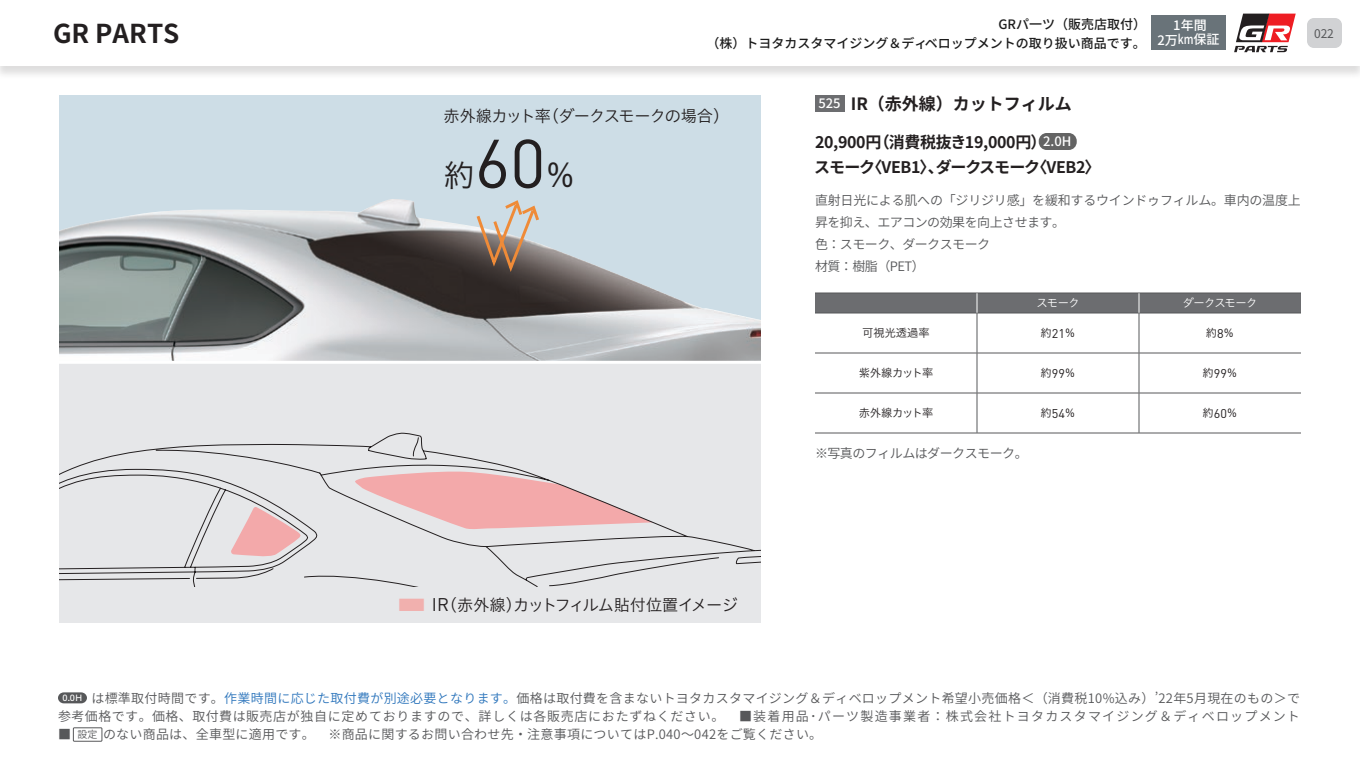
<style>
.page{position:relative;width:1360px;height:765px;background:#fff}
.page>*{position:absolute;margin:0;border:0;box-sizing:border-box;transform-origin:0 0}
.t1{font:67.9px "DIN";color:#231f20}
.t2{font:700 26px "Noto Sans CJ Kjp";color:#231f20}
.t3{font:700 17px "Noto Sans CJ Kjp";color:#231f20}
.t4{font:16.2px "Hiragino UD Sans Std N W3";letter-spacing:-.05em;color:#231f20}
.t5{font:700 16px/25.2px "Noto Sans CJ Kjp";letter-spacing:-.02em;color:#231f20}
.t6{font:600 13px/18px "Noto Sans CJ Kjp";letter-spacing:.02em;color:#57585a}
.t7{font:600 13px/22px "Noto Sans CJ Kjp";letter-spacing:-.015em;color:#57585a}
.t8{font:500 13px/19px "Noto Sans CJ Kjp";color:#1c1c1c;text-align:right}
.t9{font:600 13px "Noto Sans CJ Kjp";letter-spacing:-.04em;color:#57585a}
.t10{font:500 13px/14.1px "Noto Sans CJ Kjp";color:#fff;text-align:center}
.t11{font:12px "Noto Sans CJ Kjp";color:#57585a}
.t12{font:11.3px "Hiragino UD Sans Std N W3";color:#231f20}
.t13{font:11.3px "Hiragino UD Sans Std N W3";letter-spacing:-.05em;color:#231f20}
.t14{font:11.3px "Hiragino UD Sans Std N W3";letter-spacing:-.05em;color:#fff}
.s1{font-weight:500;font-size:13px;color:#fff}
.s2{font-family:"Hiragino UD Sans Std N W3";font-size:31.3px}
.s3{font-family:"Hiragino UD Sans Std N W3";font-size:32.6px}
.s4{color:#f1b0ae}
.s5{font-family:"DIN";font-size:18.2px}
.s6{font-family:"DIN";font-size:12.6px}
.s7{color:#2e76bc}
.s8{font-size:10px}
</style>
<div class="page">
<div style="left:59px;top:95px;width:702px;height:266px;background:#cddde6"></div>
<img style="left:59px;top:199px;width:702px;height:162px">
<div style="left:59px;top:361px;width:702px;height:262px;background:#e6e7e9"></div>
<hr style="left:59px;top:361px;width:702px;height:3px;background:#fff">
<svg style="left:474px;top:199px;width:67px;height:77px"></svg>
<svg style="left:59px;top:432px;width:702px;height:155px"></svg>
<div style="left:1039px;top:133px;width:38px;height:17px;background:#646464;border-radius:8px"></div>
<div style="left:815px;top:95px;width:29px;height:17px;background:#6c6d70"></div>
<hr style="left:815px;top:313px;width:162px;height:1px;background:#57585a">
<hr style="left:977px;top:313px;width:162px;height:1px;background:#57585a">
<hr style="left:977px;top:313px;width:1px;height:40px;background:#57585a">
<hr style="left:1139px;top:313px;width:162px;height:1px;background:#57585a">
<hr style="left:1139px;top:313px;width:1px;height:40px;background:#57585a">
<hr style="left:815px;top:353px;width:162px;height:1px;background:#57585a">
<hr style="left:977px;top:353px;width:162px;height:1px;background:#57585a">
<hr style="left:977px;top:353px;width:1px;height:40px;background:#57585a">
<hr style="left:1139px;top:353px;width:162px;height:1px;background:#57585a">
<hr style="left:1139px;top:353px;width:1px;height:40px;background:#57585a">
<hr style="left:815px;top:393px;width:162px;height:1px;background:#57585a">
<hr style="left:977px;top:393px;width:162px;height:1px;background:#57585a">
<hr style="left:977px;top:393px;width:1px;height:40px;background:#57585a">
<hr style="left:1139px;top:393px;width:162px;height:1px;background:#57585a">
<hr style="left:1139px;top:393px;width:1px;height:40px;background:#57585a">
<hr style="left:815px;top:433px;width:162px;height:1px;background:#57585a">
<hr style="left:977px;top:433px;width:162px;height:1px;background:#57585a">
<hr style="left:1139px;top:433px;width:162px;height:1px;background:#57585a">
<svg style="left:815px;top:293px;width:486px;height:20px;background:#6b6c6f"></svg>
<div style="left:0;top:0;width:1360px;height:80px;background:#231f20;opacity:.15"></div>
<div style="left:0;top:0;width:1360px;height:66px;background:#fff"></div>
<div style="left:1307px;top:18px;width:35px;height:30px;background:#d1d2d4;border-radius:7px"></div>
<svg style="left:1234px;top:13px;width:62px;height:39px"></svg>
<div style="left:1151px;top:15px;width:75px;height:35px;background:#697379"></div>
<svg style="left:58px;top:692px;width:29px;height:11px"></svg>
<div style="left:73px;top:728px;width:29px;height:14px;border:1px solid #57585a"></div>
<p class="t8" style="left:706px;top:15px;width:441px">GRパ一ツ（販売店取付）<br>（株）トヨタカスタマイジング＆ディベロップメントの取り扱い商品です。</p>
<p class="t10" style="left:1157px;top:19px;width:64px">1年間<br>2万km保証</p>
<h2 class="t2" style="left:53px;top:19px;width:128px">GR PARTS</h2>
<p class="t11" style="left:1314px;top:26px;width:21px">022</p>
<h3 class="t3" style="left:818px;top:94px;width:255px"><span class="s1">525</span> IR（⾚外線）カットフィルム</h3>
<p class="t4" style="left:443px;top:104px;width:287px">赤外線カット率（ダークスモークの場合）</p>
<h1 class="t1" style="left:443px;top:121px;width:135px"><span class="s2">約</span>60<span class="s3">％</span></h1>
<p class="t5" style="left:814px;top:129px;width:288px">20,900円（消費税抜き19,000円）<span class="s1">2.0H<br></span>スモーク〈VEB1〉、ダークスモーク〈VEB2〉</p>
<p class="t7" style="left:815px;top:190px;width:487px">直射日光による肌への「ジリジリ感」を緩和するウインドゥフィルム。車内の温度上昇を抑え、エアコンの効果を向上させます。<br>色：スモーク、ダークスモーク　<br>材質：樹脂（PET）</p>
<p class="t14" style="left:1037px;top:294px;width:45px">スモーク</p>
<p class="t14" style="left:1183px;top:294px;width:76px">ダークスモーク</p>
<p class="t4" style="left:396px;top:593px;width:344px"><span class="s4">■</span> <span class="s5">IR</span>（赤外線）カットフィルム貼付位置イメージ</p>
<p class="t12" style="left:862px;top:324px;width:69px">可視光透過率</p>
<p class="t12" style="left:1041px;top:324px;width:37px">約<span class="s6">21</span>％</p>
<p class="t12" style="left:1206px;top:324px;width:30px">約<span class="s6">8</span>％</p>
<p class="t13" style="left:859px;top:364px;width:76px">紫外線カット率</p>
<p class="t12" style="left:1041px;top:364px;width:37px">約<span class="s6">99</span>％</p>
<p class="t12" style="left:1203px;top:364px;width:37px">約<span class="s6">99</span>％</p>
<p class="t13" style="left:859px;top:404px;width:76px">赤外線カット率</p>
<p class="t12" style="left:1041px;top:404px;width:37px">約<span class="s6">54</span>％</p>
<p class="t12" style="left:1203px;top:404px;width:37px">約<span class="s6">60</span>％</p>
<p class="t9" style="left:815px;top:446px;width:214px">※写真のフィルムはダークスモーク。</p>
<p class="t6" style="left:58px;top:690px;width:1257px;text-indent:5px"><sup>0.0H</sup> は標準取付時間です。<span class="s7">作業時間に応じた取付費が別途必要となります。</span>価格は取付費を含まないトヨタカスタマイジング＆ディベロップメント希望小売価格＜（消費税10%込み）’22年5月現在のもの＞で参考価格です。価格、取付費は販売店が独自に定めておりますので、詳しくは各販売店におたずねください。　■装着用品･パーツ製造事業者：株式会社トヨタカスタマイジング＆ディベロップメント　</p>
<p class="t6" style="left:58px;top:726px;width:766px">■ <span class="s8">設定</span>のない商品は、全車型に適用です。　※商品に関するお問い合わせ先・注意事項についてはP.040～042をご覧ください。</p>
</div>
